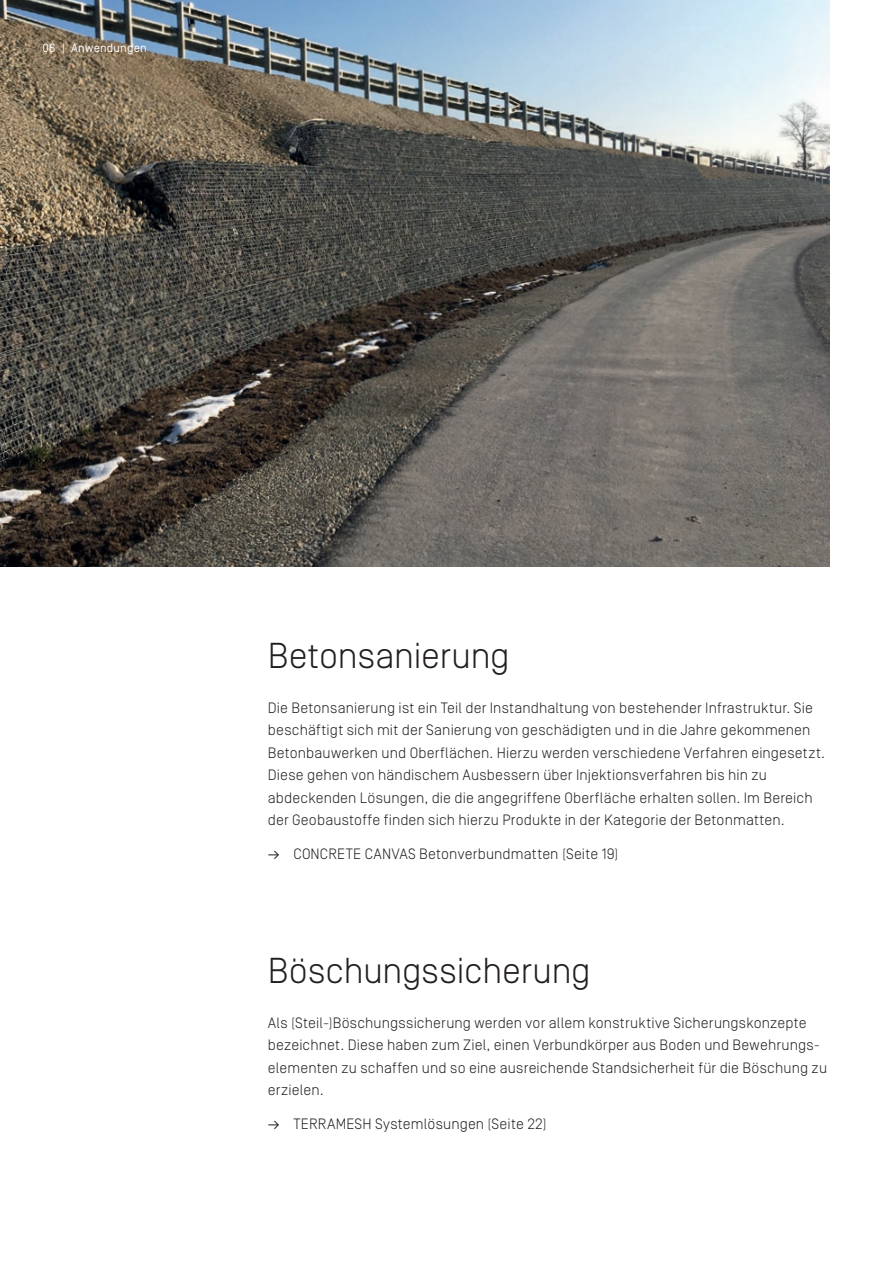
<style>
.page{position:relative;width:893px;height:1263px;background:#fff}
.page>*{position:absolute;margin:0;border:0;box-sizing:border-box;transform-origin:0 0}
.H3_-_24pt{font:300 36px "Simplon Norm";letter-spacing:-.005em;color:#231f20}
.Fließtext{font:300 15px/22.5px "Simplon Norm";letter-spacing:.01em;color:#231f20}
.Seitenzahl{font:12px "Simplon Norm";letter-spacing:.02em;color:#fff}
.s1{font-weight:400}
</style>
<div class="page">
<img style="left:0;top:0;width:829px;height:566px">
<p class="Seitenzahl" style="left:43px;top:42px;width:106px">06 | Anwendungen</p>
<p class="H3_-_24pt" style="left:268px;top:636px;width:243px">Betonsanierung</p>
<p class="Fließtext" style="left:268px;top:696px;width:559px">Die Betonsanierung ist ein Teil der Instandhaltung von bestehender Infrastruktur. Sie beschäftigt sich mit der Sanierung von geschädigten und in die Jahre gekommenen Betonbauwerken und Oberflächen. Hierzu werden verschiedene Verfahren eingesetzt.<br>Diese gehen von händischem Ausbessern über Injektionsverfahren bis hin zu abdeckenden Lösungen, die die angegriffene Oberfläche erhalten sollen. Im Bereich der Geobaustoffe finden sich hierzu Produkte in der Kategorie der Betonmatten.</p>
<p class="Fließtext" style="left:268px;top:843px;width:352px"><span class="s1">→</span> CONCRETE CANVAS Betonverbundmatten (Seite 19)</p>
<p class="H3_-_24pt" style="left:268px;top:951px;width:324px">Böschungssicherung</p>
<p class="Fließtext" style="left:268px;top:1011px;width:561px">Als (Steil-)Böschungssicherung werden vor allem konstruktive Sicherungskonzepte bezeichnet. Diese haben zum Ziel, einen Verbundkörper aus Boden und Bewehrungs&shy;elementen zu schaffen und so eine ausreichende Standsicherheit für die Böschung zu erzielen.</p>
<p class="Fließtext" style="left:268px;top:1113px;width:280px"><span class="s1">→</span> TERRAMESH Systemlösungen (Seite 22)</p>
</div>
